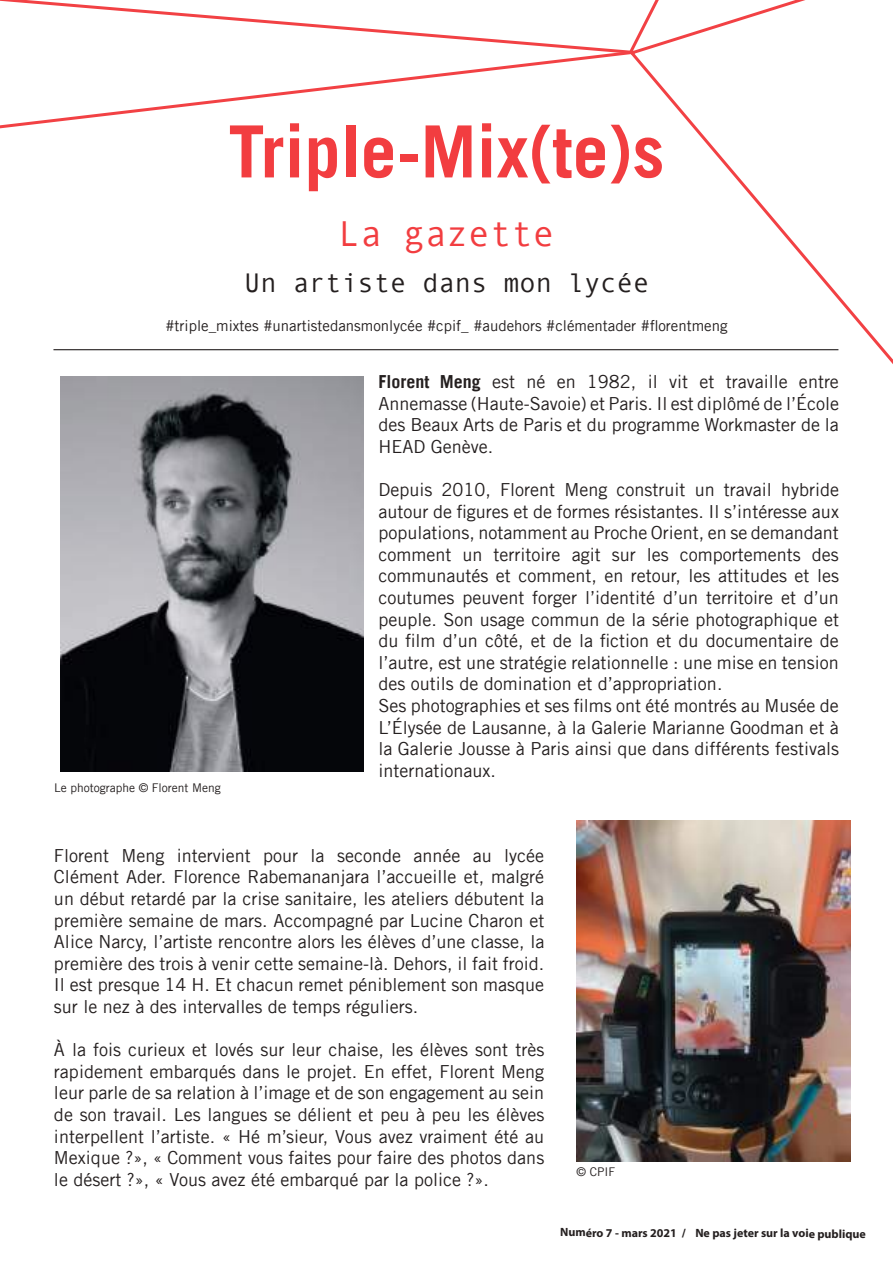
<style>
.page{position:relative;width:893px;height:1263px;background:#fff}
.page>*{position:absolute;margin:0;border:0;box-sizing:border-box;transform-origin:0 0}
.t1{font:700 72px "Trade Gothic LT";color:#f23d40}
.t2{font:36px "Andale Mono";color:#f23d40}
.t3{font:27px "Andale Mono";color:#241f1f}
.t4{font:18px/21.6px "Trade Gothic LT";color:#241f1f;text-align:justify}
.t5{font:15px "Trade Gothic LT";color:#241f1f}
.t6{font:700 12px "Myriad Pro";letter-spacing:-.005em;color:#241f1f}
.t7{font:12px "Trade Gothic LT";color:#241f1f}
.s1{font-weight:700}
</style>
<div class="page">
<hr style="left:53px;top:349px;width:785px;height:1px;background:#241f1f">
<svg style="left:0;top:57px;width:606px;height:72px"></svg>
<svg style="left:626px;top:57px;width:267px;height:307px"></svg>
<svg style="left:0;top:0;width:805px;height:57px"></svg>
<img style="left:576px;top:821px;width:274px;height:340px">
<img style="left:61px;top:376px;width:303px;height:396px">
<h1 class="t1" style="left:228px;top:107px;width:437px">Triple-Mix(te)s</h1>
<h2 class="t2" style="left:338px;top:210px;width:218px">La gazette</h2>
<h3 class="t3" style="left:244px;top:265px;width:407px">Un artiste dans mon lycée</h3>
<p class="t5" style="left:165px;top:317px;width:564px">#triple_mixtes #unartistedansmonlycée #cpif_ #audehors #clémentader #florentmeng</p>
<p class="t7" style="left:54px;top:780px;width:168px">Le photographe © Florent Meng</p>
<p class="t4" style="left:378px;top:370px;width:462px"><span class="s1">Florent Meng</span> est né en 1982, il vit et travaille entre Annemasse (Haute-Savoie) et Paris. Il est diplômé de l’École des Beaux Arts de Paris et du programme Workmaster de la HEAD Genève.</p>
<p class="t4" style="left:378px;top:478px;width:462px;text-align:left">Depuis 2010, Florent Meng construit un travail hybride autour de figures et de formes résistantes. Il s’intéresse aux populations, notamment au Proche Orient, en se demandant comment un territoire agit sur les comportements des communautés et comment, en retour, les attitudes et les coutumes peuvent forger l’identité d’un territoire et d’un peuple. Son usage commun de la série photographique et du film d’un côté, et de la fiction et du documentaire de l’autre, est une stratégie relationnelle : une mise en tension des outils de domination et d’appropriation.<br>Ses photographies et ses films ont été montrés au Musée de L’Élysée de Lausanne, à la Galerie Marianne Goodman et à la Galerie Jousse à Paris ainsi que dans différents festivals internationaux.</p>
<p class="t4" style="left:54px;top:844px;width:492px">Florent Meng intervient pour la seconde année au lycée Clément Ader. Florence Rabemananjara l’accueille et, malgré un début retardé par la crise sanitaire, les ateliers débutent la première semaine de mars. Accompagné par Lucine Charon et Alice Narcy, l’artiste rencontre alors les élèves d’une classe, la première des trois à venir cette semaine-là. Dehors, il fait froid.<br>Il est presque 14 H. Et chacun remet péniblement son masque sur le nez à des intervalles de temps réguliers.</p>
<p class="t4" style="left:54px;top:1039px;width:492px">À la fois curieux et lovés sur leur chaise, les élèves sont très rapidement embarqués dans le projet. En effet, Florent Meng leur parle de sa relation à l’image et de son engagement au sein de son travail. Les langues se délient et peu à peu les élèves interpellent l’artiste. « Hé m’sieur, Vous avez vraiment été au Mexique ?», « Comment vous faites pour faire des photos dans le désert ?», « Vous avez été embarqué par la police ?».</p>
<p class="t7" style="left:577px;top:1165px;width:40px">© CPIF</p>
<p class="t6" style="left:560px;top:1225px;width:307px">Numéro 7 - mars 2021 / Ne pas jeter sur la voie publique</p>
</div>
